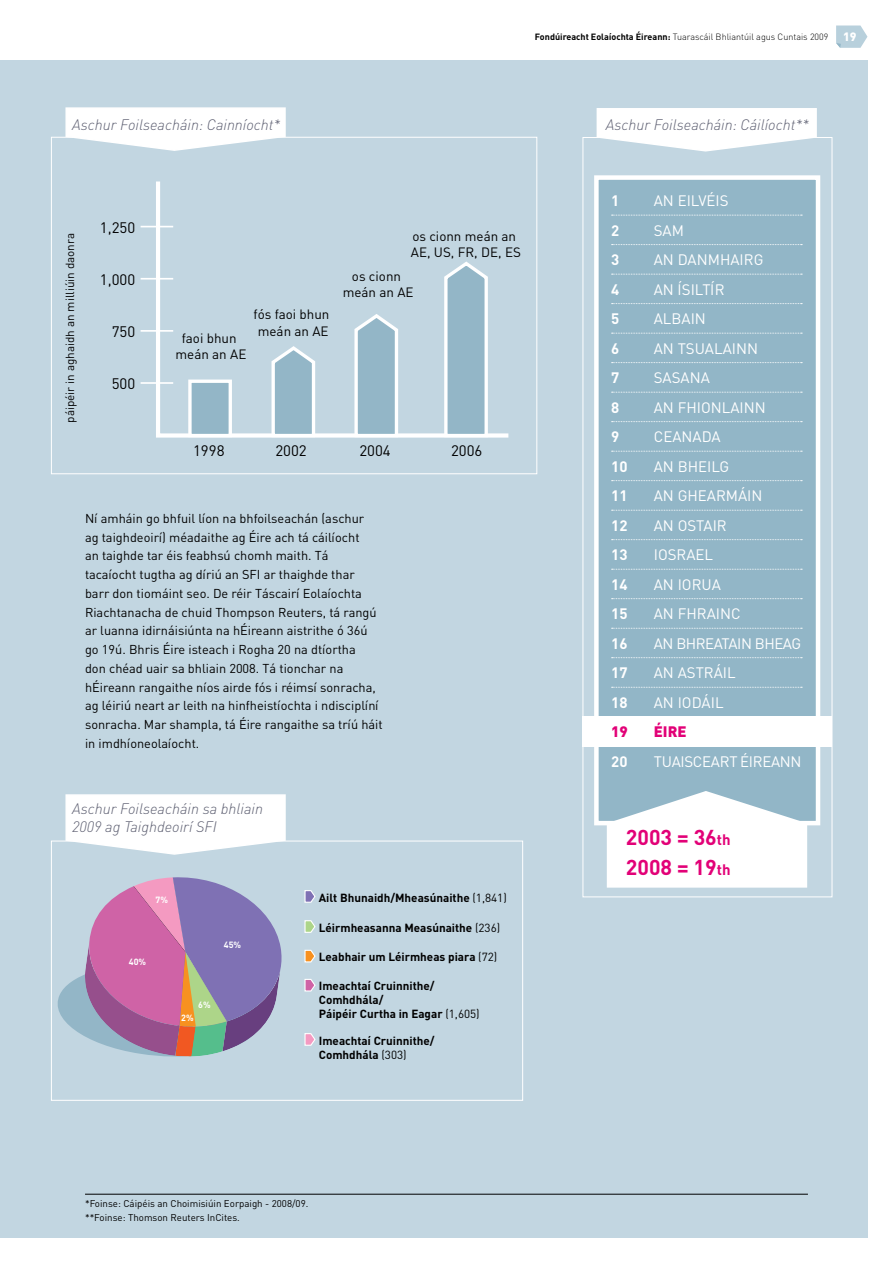
<style>
.page{position:relative;width:893px;height:1263px;background:#fff}
.page>*{position:absolute;margin:0;border:0;box-sizing:border-box;transform-origin:0 0}
.t1{font:700 21.3px/29.8px "DIN";color:#e20177}
.t2{font:15px "DIN";color:#fff}
.t3{font:italic 300 15px/18px "DIN";color:#5d5f71}
.t4{font:15px "DIN";color:#000}
.t5{font:700 15px "DIN";color:#fff}
.t6{font:15px "DIN";letter-spacing:-.02em;color:#fff}
.t7{font:15px "DIN";letter-spacing:-.03em;color:#fff}
.t8{font:900 15px "DIN";color:#e20177}
.t9{font:13.35px/16px "DIN";color:#000;text-align:center}
.t10{font:12.75px/18.8px "DIN";color:#000}
.t11{font:700 11.7px/14px "DIN";color:#000}
.t12{font:11.7px "DIN";color:#000}
.t13{font:9.75px/13.5px "DIN";color:#000}
.t14{font:300 9px "DIN";color:#000}
.t15{font:700 9px "DIN";color:#fff}
.s1{font-weight:700}
.s2{font-weight:900;font-size:12px;color:#fff}
.s3{font-weight:400}
.s4{font-size:15px}
</style>
<div class="page">
<svg style="left:836px;top:26px;width:31px;height:22px"></svg>
<div style="left:0;top:60px;width:867px;height:1177px;background:#c2d6e1"></div>
<svg style="left:154px;top:181px;width:355px;height:257px"></svg>
<svg style="left:353px;top:312px;width:47px;height:126px;background:#acc7d4"></svg>
<svg style="left:270px;top:344px;width:47px;height:94px"></svg>
<div style="left:190px;top:381px;width:40px;height:54px;background:#93b6c7"></div>
<div style="left:188px;top:380px;width:44px;height:57px;border:3px solid #fff"></div>
<svg style="left:443px;top:259px;width:47px;height:179px"></svg>
<hr style="left:141px;top:382px;width:32px;height:2px;background:#fff">
<hr style="left:141px;top:330px;width:32px;height:2px;background:#fff">
<hr style="left:141px;top:278px;width:32px;height:2px;background:#fff">
<hr style="left:141px;top:226px;width:32px;height:1px;background:#fff">
<svg style="left:304px;top:890px;width:12px;height:13px"></svg>
<svg style="left:304px;top:920px;width:12px;height:13px"></svg>
<svg style="left:304px;top:949px;width:12px;height:14px"></svg>
<svg style="left:304px;top:979px;width:12px;height:13px"></svg>
<svg style="left:304px;top:1033px;width:12px;height:13px"></svg>
<svg style="left:57px;top:877px;width:225px;height:180px"></svg>
<div style="left:594px;top:175px;width:226px;height:650px;background:#92b6c7;border:4px solid #fff"></div>
<div style="left:583px;top:716px;width:249px;height:31px;background:#fff"></div>
<svg style="left:612px;top:215px;width:190px;height:1px"></svg>
<svg style="left:612px;top:244px;width:190px;height:1px"></svg>
<svg style="left:612px;top:274px;width:190px;height:1px"></svg>
<svg style="left:612px;top:303px;width:190px;height:1px"></svg>
<svg style="left:612px;top:333px;width:190px;height:1px"></svg>
<svg style="left:612px;top:362px;width:190px;height:1px"></svg>
<svg style="left:612px;top:392px;width:190px;height:1px"></svg>
<svg style="left:612px;top:421px;width:190px;height:1px"></svg>
<svg style="left:612px;top:451px;width:190px;height:1px"></svg>
<svg style="left:612px;top:480px;width:190px;height:1px"></svg>
<svg style="left:612px;top:510px;width:190px;height:1px"></svg>
<svg style="left:612px;top:539px;width:190px;height:1px"></svg>
<svg style="left:612px;top:569px;width:190px;height:1px"></svg>
<svg style="left:612px;top:598px;width:190px;height:1px"></svg>
<svg style="left:612px;top:628px;width:190px;height:1px"></svg>
<svg style="left:612px;top:657px;width:190px;height:1px"></svg>
<svg style="left:612px;top:687px;width:190px;height:1px"></svg>
<svg style="left:605px;top:791px;width:204px;height:97px"></svg>
<svg style="left:65px;top:107px;width:221px;height:44px"></svg>
<svg style="left:596px;top:108px;width:221px;height:44px"></svg>
<svg style="left:65px;top:794px;width:221px;height:61px;background:#f7f9fb"></svg>
<div style="left:51px;top:137px;width:486px;height:337px;border:1px solid #fff"></div>
<div style="left:583px;top:137px;width:249px;height:760px;border:1px solid #fff"></div>
<div style="left:51px;top:841px;width:472px;height:260px;border:1px solid #fff"></div>
<hr style="left:85px;top:1194px;width:723px;height:1px;background:#000">
<p class="t14" style="left:535px;top:31px;width:323px"><span class="s1">Fondúireacht Eolaíochta Éireann:</span> Tuarascáil Bhliantúil agus Cuntais 2009 <span class="s2">19</span></p>
<p class="t3" style="left:72px;top:115px;width:209px">Aschur Foilseacháin: Cainníocht*</p>
<p class="t12" style="left:63px;top:423px;width:191px;rotate:-90deg">páipéir in aghaidh an milliúin daonra</p>
<p class="t4" style="left:100px;top:218px;width:37px">1,250</p>
<p class="t4" style="left:100px;top:270px;width:37px">1,000</p>
<p class="t4" style="left:112px;top:322px;width:25px">750</p>
<p class="t4" style="left:112px;top:374px;width:25px">500</p>
<p class="t9" style="left:176px;top:330px;width:72px">faoi bhun meán an AE</p>
<p class="t9" style="left:254px;top:306px;width:77px">fós faoi bhun meán an AE</p>
<p class="t9" style="left:411px;top:227px;width:112px;text-align:left">os cionn meán an<br>AE, US, FR, DE, ES</p>
<p class="t9" style="left:343px;top:268px;width:72px">os cionn meán an AE</p>
<p class="t4" style="left:193px;top:441px;width:33px">1998</p>
<p class="t4" style="left:275px;top:441px;width:33px">2002</p>
<p class="t4" style="left:359px;top:441px;width:33px">2004</p>
<p class="t4" style="left:451px;top:441px;width:33px">2006</p>
<p class="t10" style="left:85px;top:509px;width:299px">Ní amháin go bhfuil líon na bhfoilseachán (aschur<br>ag taighdeoirí) méadaithe ag Éire ach tá cáilíocht<br>an taighde tar éis feabhsú chomh maith. Tá tacaíocht tugtha ag díriú an SFI ar thaighde thar<br>barr don tiomáint seo. De réir Táscairí Eolaíochta Riachtanacha de chuid Thompson Reuters, tá rangú ar luanna idirnáisiúnta na hÉireann aistrithe ó 36ú go 19ú. Bhris Éire isteach i Rogha 20 na dtíortha<br>don chéad uair sa bhliain 2008. Tá tionchar na hÉireann rangaithe níos airde fós i réimsí sonracha, ag léiriú neart ar leith na hinfheistíochta i ndisciplíní sonracha. Mar shampla, tá Éire rangaithe sa tríú háit in imdhíoneolaíocht.</p>
<p class="t3" style="left:72px;top:800px;width:192px">Aschur Foilseacháin sa bhliain<br>2009 ag Taighdeoirí SFI</p>
<p class="t15" style="left:156px;top:894px;width:14px">7%</p>
<p class="t15" style="left:129px;top:955px;width:19px">40%</p>
<p class="t15" style="left:224px;top:938px;width:19px">45%</p>
<p class="t15" style="left:198px;top:998px;width:14px">6%</p>
<p class="t15" style="left:181px;top:1012px;width:14px">2%</p>
<p class="t11" style="left:319px;top:890px;width:190px">Ailt Bhunaidh/Mheasúnaithe <span class="s3">(1,841)</span></p>
<p class="t11" style="left:319px;top:920px;width:183px">Léirmheasanna Measúnaithe <span class="s3">(236)</span></p>
<p class="t11" style="left:319px;top:949px;width:180px">Leabhair um Léirmheas piara <span class="s3">(72)</span></p>
<p class="t11" style="left:319px;top:978px;width:162px">Imeachtaí Cruinnithe/<br>Comhdhála/<br>Páipéir Curtha in Eagar <span class="s3">(1,605)</span></p>
<p class="t11" style="left:319px;top:1033px;width:117px">Imeachtaí Cruinnithe/<br>Comhdhála <span class="s3">(303)</span></p>
<p class="t3" style="left:606px;top:116px;width:204px">Aschur Foilseacháin: Cáilíocht**</p>
<p class="t5" style="left:611px;top:191px;width:10px">1</p>
<p class="t2" style="left:654px;top:191px;width:76px">AN EILVÉIS</p>
<p class="t5" style="left:611px;top:220px;width:10px">2</p>
<p class="t2" style="left:654px;top:221px;width:32px">SAM</p>
<p class="t5" style="left:611px;top:250px;width:10px">3</p>
<p class="t2" style="left:654px;top:250px;width:111px">AN DANMHAIRG</p>
<p class="t5" style="left:611px;top:279px;width:10px">4</p>
<p class="t2" style="left:654px;top:280px;width:72px">AN ÍSILTÍR</p>
<p class="t5" style="left:611px;top:309px;width:10px">5</p>
<p class="t2" style="left:654px;top:309px;width:54px">ALBAIN</p>
<p class="t5" style="left:611px;top:339px;width:10px">6</p>
<p class="t2" style="left:654px;top:339px;width:106px">AN TSUALAINN</p>
<p class="t5" style="left:611px;top:368px;width:10px">7</p>
<p class="t2" style="left:654px;top:368px;width:58px">SASANA</p>
<p class="t5" style="left:611px;top:398px;width:10px">8</p>
<p class="t2" style="left:654px;top:398px;width:113px">AN FHIONLAINN</p>
<p class="t5" style="left:611px;top:427px;width:10px">9</p>
<p class="t2" style="left:654px;top:427px;width:68px">CEANADA</p>
<p class="t5" style="left:611px;top:457px;width:18px">10</p>
<p class="t2" style="left:654px;top:457px;width:77px">AN BHEILG</p>
<p class="t5" style="left:611px;top:486px;width:18px">11</p>
<p class="t2" style="left:654px;top:486px;width:110px">AN GHEARMÁIN</p>
<p class="t5" style="left:611px;top:516px;width:18px">12</p>
<p class="t2" style="left:654px;top:516px;width:75px">AN OSTAIR</p>
<p class="t5" style="left:611px;top:545px;width:18px">13</p>
<p class="t2" style="left:654px;top:545px;width:61px">IOSRAEL</p>
<p class="t5" style="left:611px;top:575px;width:18px">14</p>
<p class="t2" style="left:654px;top:575px;width:69px">AN IORUA</p>
<p class="t5" style="left:611px;top:604px;width:18px">15</p>
<p class="t2" style="left:654px;top:604px;width:88px">AN FHRAINC</p>
<p class="t5" style="left:611px;top:634px;width:18px">16</p>
<p class="t7" style="left:654px;top:634px;width:149px">AN BHREATAIN BHEAG</p>
<p class="t5" style="left:611px;top:663px;width:18px">17</p>
<p class="t2" style="left:654px;top:664px;width:83px">AN ASTRÁIL</p>
<p class="t5" style="left:611px;top:693px;width:18px">18</p>
<p class="t2" style="left:654px;top:693px;width:71px">AN IODÁIL</p>
<p class="t8" style="left:611px;top:722px;width:18px">19</p>
<p class="t8" style="left:654px;top:722px;width:34px">ÉIRE</p>
<p class="t5" style="left:611px;top:752px;width:18px">20</p>
<p class="t6" style="left:654px;top:752px;width:149px">TUAISCEART ÉIREANN</p>
<h1 class="t1" style="left:626px;top:821px;width:106px">2003 = 36<span class="s4">th<br></span>2008 = 19<span class="s4">th</span></h1>
<p class="t13" style="left:85px;top:1197px;width:225px">*Foinse: Cáipéis an Choimisiúin Eorpaigh - 2008/09. **Foinse: Thomson Reuters InCites.</p>
</div>
